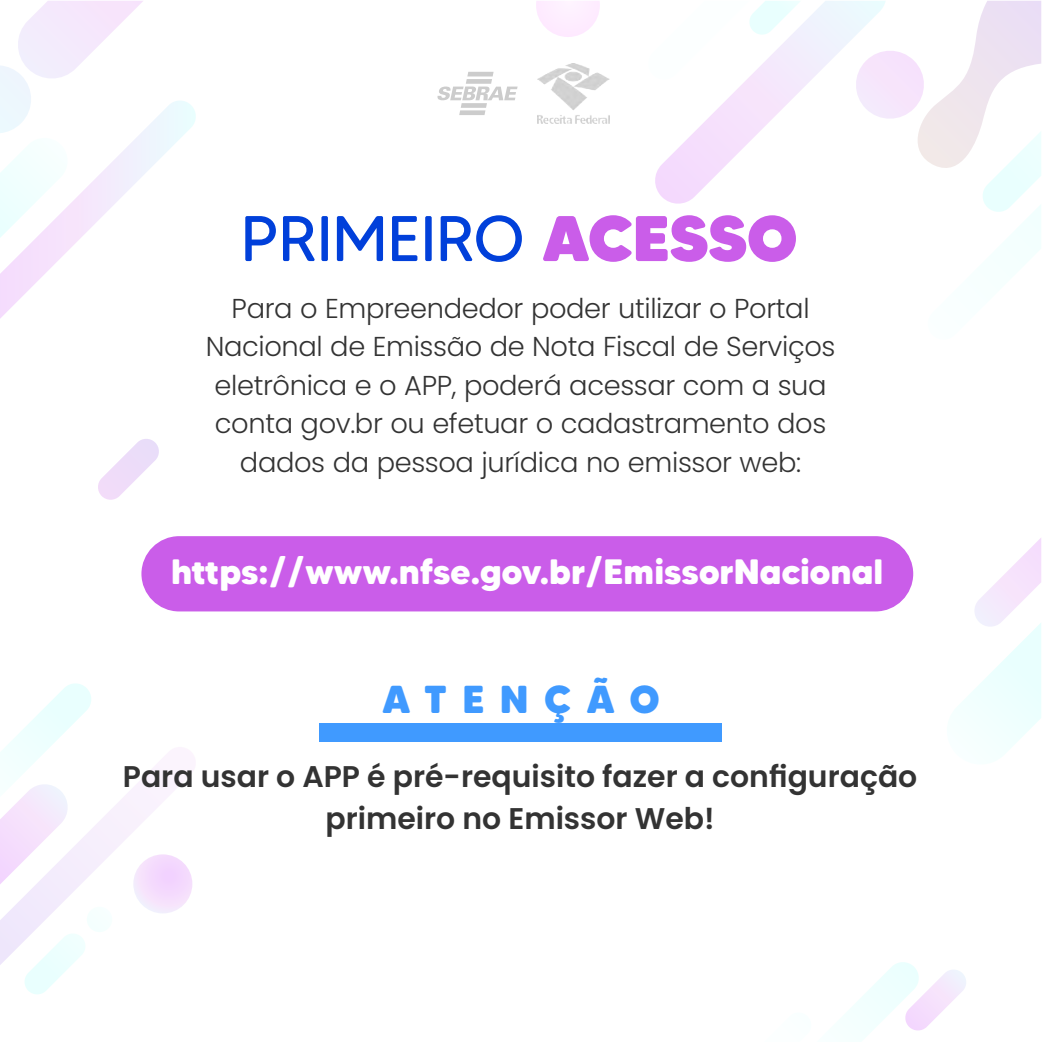
<style>
.page{position:relative;width:1042px;height:1042px;background:#fff}
.page>*{position:absolute;margin:0;border:0;box-sizing:border-box;transform-origin:0 0}
.t1{font:64.23px "MADE Tommy Soft";color:#0140da}
.t2{font:800 38.85px "MADE Tommy Soft";letter-spacing:.395em;color:#409aff}
.t3{font:800 35.18px "MADE Tommy Soft";color:#fff}
.t4{font:600 29.93px/42.2px "Poppins";color:#333;text-align:center}
.t5{font:300 27.3px/38.5px "Poppins";letter-spacing:-.015em;color:#333;text-align:center}
.s1{font-weight:900;color:#ca5de9}
</style>
<div class="page">
<svg style="left:655px;top:1px;width:197px;height:203px"></svg>
<svg style="left:0;top:1px;width:196px;height:318px"></svg>
<svg style="left:655px;top:1px;width:146px;height:80px"></svg>
<svg style="left:98px;top:439px;width:61px;height:61px"></svg>
<svg style="left:844px;top:962px;width:122px;height:75px"></svg>
<svg style="left:0;top:683px;width:195px;height:311px"></svg>
<svg style="left:954px;top:538px;width:87px;height:219px"></svg>
<svg style="left:852px;top:1px;width:189px;height:265px"></svg>
<svg style="left:536px;top:1px;width:64px;height:36px"></svg>
<div style="left:133px;top:854px;width:59px;height:59px;background:linear-gradient(to right,#f5e6fc,#f4d7fd);border-radius:50%"></div>
<svg style="left:437px;top:72px;width:80px;height:43px"></svg>
<img style="left:537px;top:64px;width:72px;height:60px">
<div style="left:141px;top:536px;width:772px;height:75px;background:#ca5de9;border-radius:38px"></div>
<div style="left:319px;top:723px;width:403px;height:19px;background:#409aff"></div>
<h1 class="t1" style="left:241px;top:216px;width:558px">PRIMEIRO <span class="s1">ACESSO</span></h1>
<p class="t5" style="left:206px;top:289px;width:631px">Para o Empreendedor poder utilizar o Portal Nacional de Emissão de Nota Fiscal de Serviços eletrônica e o APP, poderá acessar com a sua conta gov.br ou efetuar o cadastramento dos dados da pessoa jurídica no emissor web:</p>
<p class="t3" style="left:171px;top:559px;width:714px">https://www.nfse.gov.br/EmissorNacional</p>
<h2 class="t2" style="left:382px;top:685px;width:279px">ATENÇÃO</h2>
<p class="t4" style="left:123px;top:755px;width:796px">Para usar o APP é pré-requisito fazer a configuração primeiro no Emissor Web!</p>
</div>
